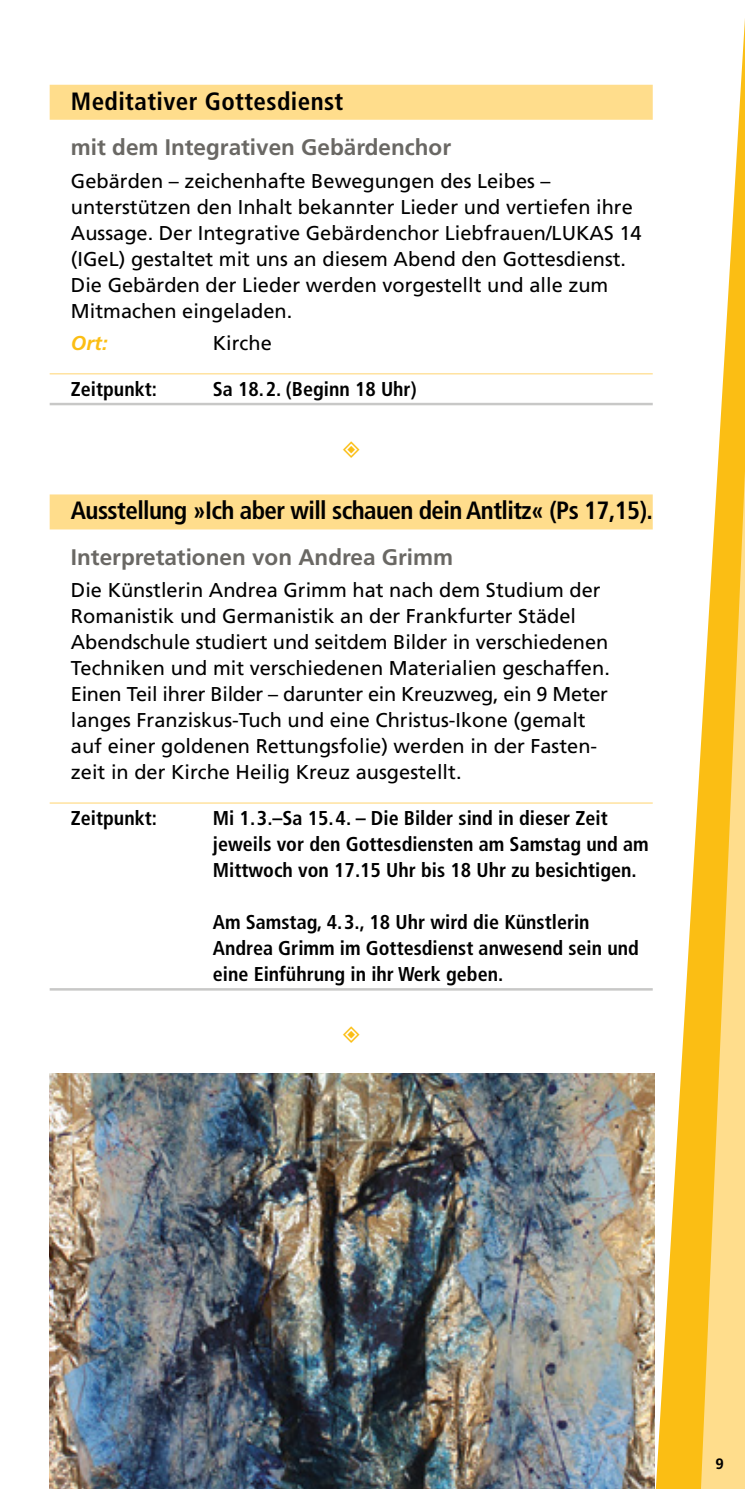
<style>
.page{position:relative;width:745px;height:1489px;background:#fff}
.page>*{position:absolute;margin:0;border:0;box-sizing:border-box;transform-origin:0 0}
.medi_kurs_Überschrif{font:700 condensed 25px "Frutiger";letter-spacing:-.025em;color:#000}
.medi_kurs_Überschrif-2{font:700 condensed 25px "Frutiger";letter-spacing:.015em;color:#000}
.medi_kurs_Zusatz_201{font:700 22.5px "Frutiger";color:#6a6864}
.medi__einleitungs_Fl{font:20px/26px "Frutiger";color:#000}
.medi_2012_zeitpunkt{font:700 condensed 20px/26px "Frutiger";color:#000}
.medi_2012_infotext{font:20px "Frutiger";color:#000}
.medi_2012_infotext-2{font:italic 700 20px "Frutiger";color:#fbbe14}
.t1{font:700 15px "Frutiger";color:#000}
</style>
<div class="page">
<div style="left:50px;top:85px;width:602px;height:35px;background:#ffdd8c"></div>
<hr style="left:50px;top:373px;width:602px;height:1px;background:#ffdd8c">
<hr style="left:50px;top:403px;width:602px;height:2px;background:#c8c8c7">
<div style="left:50px;top:494px;width:602px;height:35px;background:#ffdd8c"></div>
<hr style="left:50px;top:802px;width:602px;height:1px;background:#ffdd8c">
<hr style="left:50px;top:988px;width:602px;height:2px;background:#c8c8c7">
<img style="left:50px;top:1073px;width:604px;height:415px">
<svg style="left:654px;top:1008px;width:31px;height:480px"></svg>
<svg style="left:685px;top:35px;width:59px;height:1453px"></svg>
<p class="medi_kurs_Überschrif-2" style="left:71px;top:86px;width:274px">Meditativer Gottesdienst</p>
<p class="medi_kurs_Zusatz_201" style="left:71px;top:134px;width:381px">mit dem Integrativen Gebärdenchor</p>
<p class="medi__einleitungs_Fl" style="left:71px;top:167px;width:572px">Gebärden – zeichenhafte Bewegungen des Leibes – unterstützen den Inhalt bekannter Lieder und vertiefen ihre Aussage. Der Integrative Gebärdenchor Liebfrauen/LUKAS 14 (IGeL) gestaltet mit uns an diesem Abend den Gottesdienst.<br>Die Gebärden der Lieder werden vorgestellt und alle zum Mitmachen eingeladen.</p>
<p class="medi_2012_infotext-2" style="left:71px;top:331px;width:38px">Ort:</p>
<p class="medi_2012_infotext" style="left:213px;top:331px;width:60px">Kirche</p>
<p class="medi_2012_zeitpunkt" style="left:71px;top:376px;width:87px">Zeitpunkt:</p>
<p class="medi_2012_zeitpunkt" style="left:213px;top:376px;width:205px">Sa 18.2. (Beginn 18 Uhr)</p>
<p class="medi_kurs_Überschrif" style="left:71px;top:496px;width:583px">Ausstellung »Ich aber will schauen dein Antlitz« (Ps 17,15).</p>
<p class="medi_kurs_Zusatz_201" style="left:71px;top:543px;width:383px">Interpretationen von Andrea Grimm</p>
<p class="medi__einleitungs_Fl" style="left:71px;top:577px;width:540px">Die Künstlerin Andrea Grimm hat nach dem Studium der Romanistik und Germanistik an der Frankfurter Städel Abendschule studiert und seitdem Bilder in verschiedenen Techniken und mit verschiedenen Materialien geschaffen.<br>Einen Teil ihrer Bilder – darunter ein Kreuzweg, ein 9 Meter langes Franziskus-Tuch und eine Christus-Ikone (gemalt auf einer goldenen Rettungsfolie) werden in der Fasten&shy;zeit in der Kirche Heilig Kreuz ausgestellt.</p>
<p class="medi_2012_zeitpunkt" style="left:71px;top:805px;width:87px">Zeitpunkt:</p>
<p class="medi_2012_zeitpunkt" style="left:213px;top:805px;width:437px">Mi 1.3.–Sa 15.4. – Die Bilder sind in dieser Zeit jeweils vor den Gottesdiensten am Samstag und am<br>Mittwoch von 17.15 Uhr bis 18 Uhr zu besichtigen.</p>
<p class="medi_2012_zeitpunkt" style="left:213px;top:909px;width:427px">Am Samstag, 4.3., 18 Uhr wird die Künstlerin<br>Andrea Grimm im Gottesdienst anwesend sein und eine Einführung in ihr Werk geben.</p>
<p class="t1" style="left:715px;top:1454px;width:10px">9</p>
</div>
